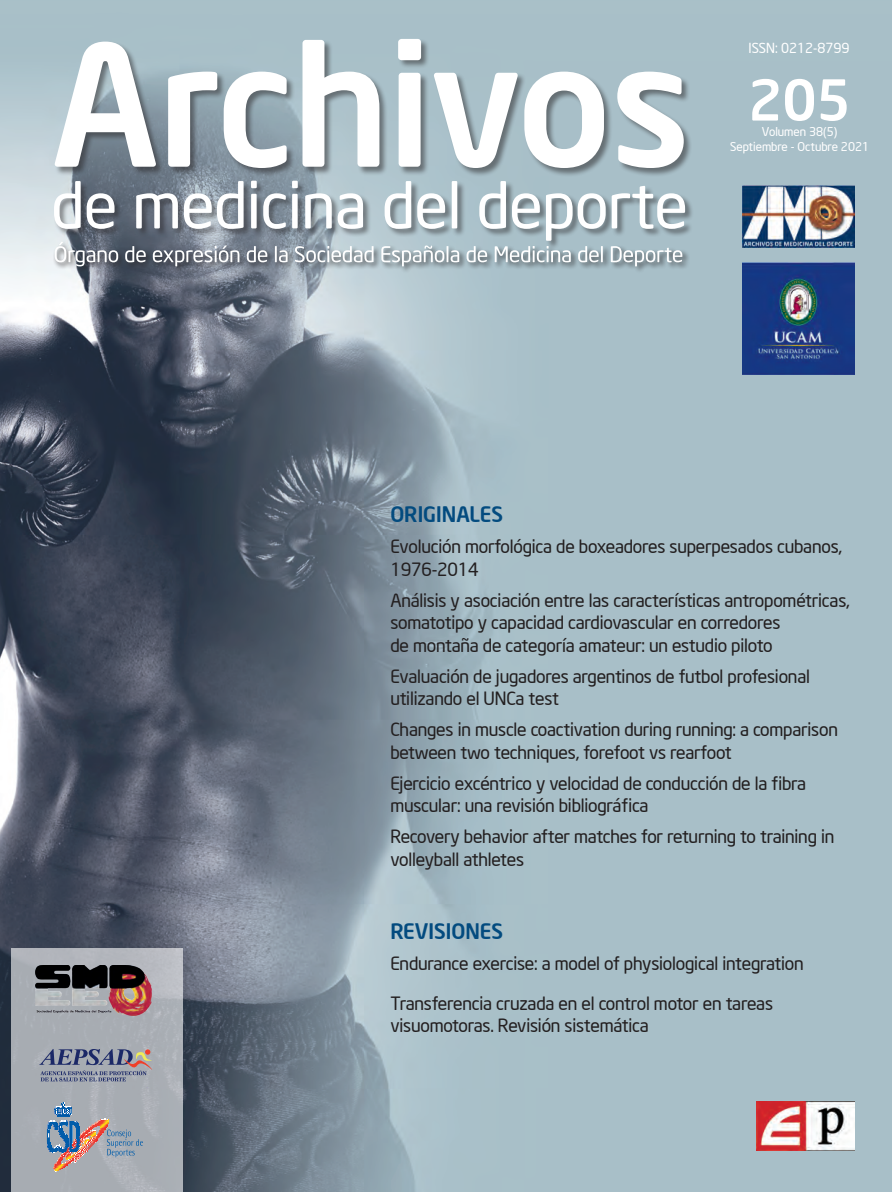
<style>
.page{position:relative;width:892px;height:1192px;background:#fff}
.page>*{position:absolute;margin:0;border:0;box-sizing:border-box;transform-origin:0 0}
.t1{font:500 55.5px "Neo Sans Intel";color:#fff}
.t2{font:500 21px "Neo Sans Intel";color:#034b7f}
.t3{font:18px/22.5px "Neo Sans Intel";letter-spacing:-.01em;color:#231f20}
.t4{font:13.65px "Neo Sans Intel";color:#fff}
.t5{font:12px/15px "Neo Sans Intel";color:#fff;text-align:center}
</style>
<div class="page">
<img style="left:0;top:0;width:892px;height:1191px">
<svg style="left:11px;top:947px;width:172px;height:244px;background:#aaaeb4"></svg>
<div style="left:55px;top:38px;width:638px;height:139px;background:#231f20;opacity:.5"></div>
<svg style="left:55px;top:39px;width:629px;height:129px"></svg>
<div style="left:54px;top:180px;width:640px;height:70px;background:#231f20;opacity:.5"></div>
<div style="left:53px;top:240px;width:637px;height:34px;background:#231f20;opacity:.77"></div>
<svg style="left:54px;top:181px;width:631px;height:85px"></svg>
<img style="left:743px;top:186px;width:112px;height:61px">
<img style="left:742px;top:262px;width:113px;height:112px">
<svg style="left:47px;top:1102px;width:96px;height:69px;background:#9e9ea8"></svg>
<svg style="left:39px;top:1048px;width:113px;height:33px;background:#8a8d9d"></svg>
<img style="left:35px;top:965px;width:116px;height:50px">
<img style="left:756px;top:1101px;width:98px;height:49px">
<p class="t4" style="left:748px;top:39px;width:102px">ISSN: 0212-8799</p>
<p class="t1" style="left:748px;top:65px;width:104px">205</p>
<p class="t5" style="left:730px;top:123px;width:140px">Volumen 38(5)<br>Septiembre - Octubre 2021</p>
<p class="t2" style="left:390px;top:501px;width:114px">ORIGINALES</p>
<p class="t3" style="left:390px;top:535px;width:453px">Evolución morfológica de boxeadores superpesados cubanos,<br>1976-2014</p>
<p class="t3" style="left:390px;top:588px;width:461px">Análisis y asociación entre las características antropométricas, somatotipo y capacidad cardiovascular en corredores<br>de montaña de categoría amateur: un estudio piloto</p>
<p class="t3" style="left:390px;top:664px;width:421px">Evaluación de jugadores argentinos de futbol profesional utilizando el UNCa test</p>
<p class="t3" style="left:390px;top:718px;width:449px">Changes in muscle coactivation during running: a comparison between two techniques, forefoot vs rearfoot</p>
<p class="t3" style="left:390px;top:771px;width:417px">Ejercicio excéntrico y velocidad de conducción de la fibra muscular: una revisión bibliográfica</p>
<p class="t3" style="left:390px;top:825px;width:445px">Recovery behavior after matches for returning to training in volleyball athletes</p>
<p class="t2" style="left:390px;top:918px;width:114px">REVISIONES</p>
<p class="t3" style="left:390px;top:951px;width:415px">Endurance exercise: a model of physiological integration</p>
<p class="t3" style="left:390px;top:991px;width:384px">Transferencia cruzada en el control motor en tareas visuomotoras. Revisión sistemática</p>
</div>
